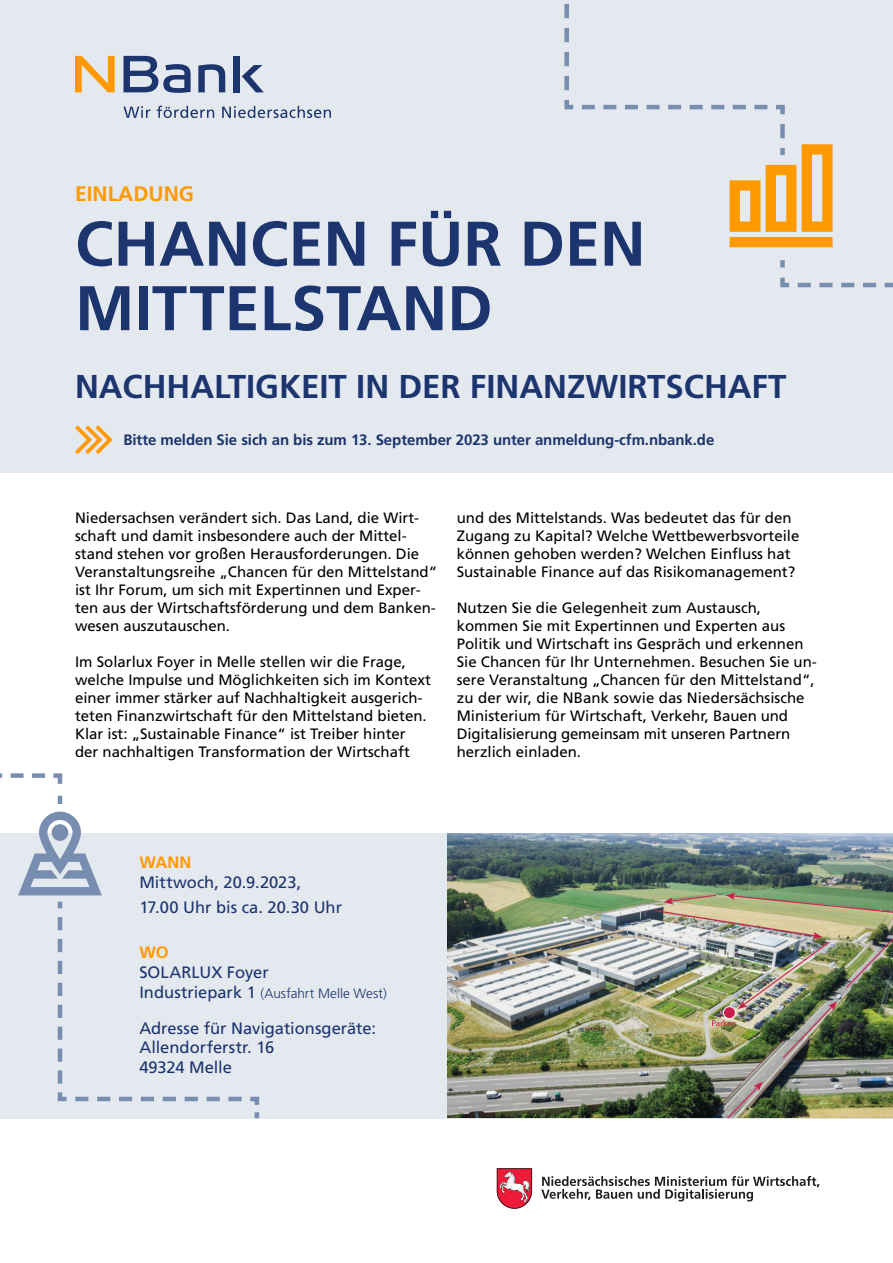
<style>
.page{position:relative;width:893px;height:1263px;background:#fff}
.page>*{position:absolute;margin:0;border:0;box-sizing:border-box;transform-origin:0 0}
.t1{font:700 63px/64.5px "Frutiger LT Std";color:#1c356f}
.t2{font:700 33px "Frutiger LT Std";color:#1c356f}
.t3{font:700 21px "Frutiger LT Std";color:#f90}
.t4{font:16.5px/19.8px "Frutiger LT Std";color:#1c356f}
.t5{font:700 16.5px "Frutiger LT Std";color:#f90}
.t6{font:15px/18px "Frutiger LT Std";color:#000}
.t7{font:700 15px "Frutiger LT Std";letter-spacing:-.005em;color:#1c356f}
.t8{font:300 13.5px "Frutiger LT Std";color:#1c356f}
.s1{font-weight:400;font-size:16.5px}
</style>
<div class="page">
<div style="left:0;top:0;width:893px;height:472px;background:#e4e8ef"></div>
<div style="left:0;top:833px;width:893px;height:285px;background:#e4e8ef"></div>
<img style="left:448px;top:833px;width:445px;height:285px">
<svg style="left:75px;top:56px;width:40px;height:36px"></svg>
<svg style="left:123px;top:56px;width:68px;height:37px"></svg>
<svg style="left:198px;top:64px;width:27px;height:28px"></svg>
<div style="left:233px;top:56px;width:7px;height:36px;background:#1c356f"></div>
<svg style="left:242px;top:65px;width:22px;height:27px"></svg>
<svg style="left:123px;top:106px;width:28px;height:12px"></svg>
<svg style="left:157px;top:106px;width:57px;height:12px"></svg>
<svg style="left:222px;top:106px;width:109px;height:12px"></svg>
<svg style="left:780px;top:260px;width:113px;height:28px"></svg>
<svg style="left:564px;top:4px;width:268px;height:243px"></svg>
<svg style="left:0;top:773px;width:102px;height:122px"></svg>
<svg style="left:55px;top:901px;width:206px;height:218px"></svg>
<svg style="left:541px;top:1176px;width:278px;height:25px"></svg>
<svg style="left:497px;top:1168px;width:35px;height:41px"></svg>
<svg style="left:75px;top:425px;width:38px;height:29px"></svg>
<p class="t3" style="left:75px;top:181px;width:120px">EINLADUNG</p>
<p class="t1" style="left:75px;top:212px;width:572px">CHANCEN FÜR DEN<br>MITTELSTAND</p>
<p class="t2" style="left:75px;top:367px;width:713px">NACHHALTIGKEIT IN DER FINANZWIRTSCHAFT</p>
<p class="t7" style="left:123px;top:431px;width:592px">Bitte melden Sie sich an bis zum 13. September 2023 unter anmeldung-cfm.nbank.de</p>
<p class="t6" style="left:75px;top:509px;width:364px">Niedersachsen verändert sich. Das Land, die Wirt&shy;schaft und damit insbesondere auch der Mittel&shy;stand stehen vor großen Herausforderungen. Die Veranstaltungsreihe „Chancen für den Mittelstand“ ist Ihr Forum, um sich mit Expertinnen und Exper&shy;ten aus der Wirtschaftsförderung und dem Banken&shy;wesen auszutauschen.</p>
<p class="t6" style="left:75px;top:653px;width:357px">Im Solarlux Foyer in Melle stellen wir die Frage, welche Impulse und Möglichkeiten sich im Kontext einer immer stärker auf Nachhaltigkeit ausgerich&shy;teten Finanzwirtschaft für den Mittelstand bieten.<br>Klar ist: „Sustainable Finance“ ist Treiber hinter der nachhaltigen Transformation der Wirtschaft</p>
<p class="t6" style="left:457px;top:509px;width:344px">und des Mittelstands. Was bedeutet das für den Zugang zu Kapital? Welche Wettbewerbsvorteile können gehoben werden? Welchen Einfluss hat Sustainable Finance auf das Risikomanagement?</p>
<p class="t6" style="left:457px;top:599px;width:362px">Nutzen Sie die Gelegenheit zum Austausch, kommen Sie mit Expertinnen und Experten aus Politik und Wirtschaft ins Gespräch und erkennen Sie Chancen für Ihr Unternehmen. Besuchen Sie un&shy;sere Veranstaltung „Chancen für den Mittelstand“, zu der wir, die NBank sowie das Niedersächsische Ministerium für Wirtschaft, Verkehr, Bauen und Digitalisierung gemeinsam mit unseren Partnern herzlich einladen.</p>
<p class="t5" style="left:139px;top:852px;width:54px">WANN</p>
<p class="t4" style="left:139px;top:872px;width:163px">Mittwoch, 20.9.2023,</p>
<p class="t4" style="left:139px;top:897px;width:204px">17.00 Uhr bis ca. 20.30 Uhr</p>
<p class="t5" style="left:139px;top:942px;width:31px">WO</p>
<p class="t4" style="left:139px;top:962px;width:131px">SOLARLUX Foyer</p>
<p class="t8" style="left:139px;top:985px;width:249px"><span class="s1">Industriepark 1</span> (Ausfahrt Melle West)</p>
<p class="t4" style="left:139px;top:1018px;width:238px">Adresse für Navigationsgeräte:<br>Allendorferstr. 16<br>49324 Melle</p>
</div>
